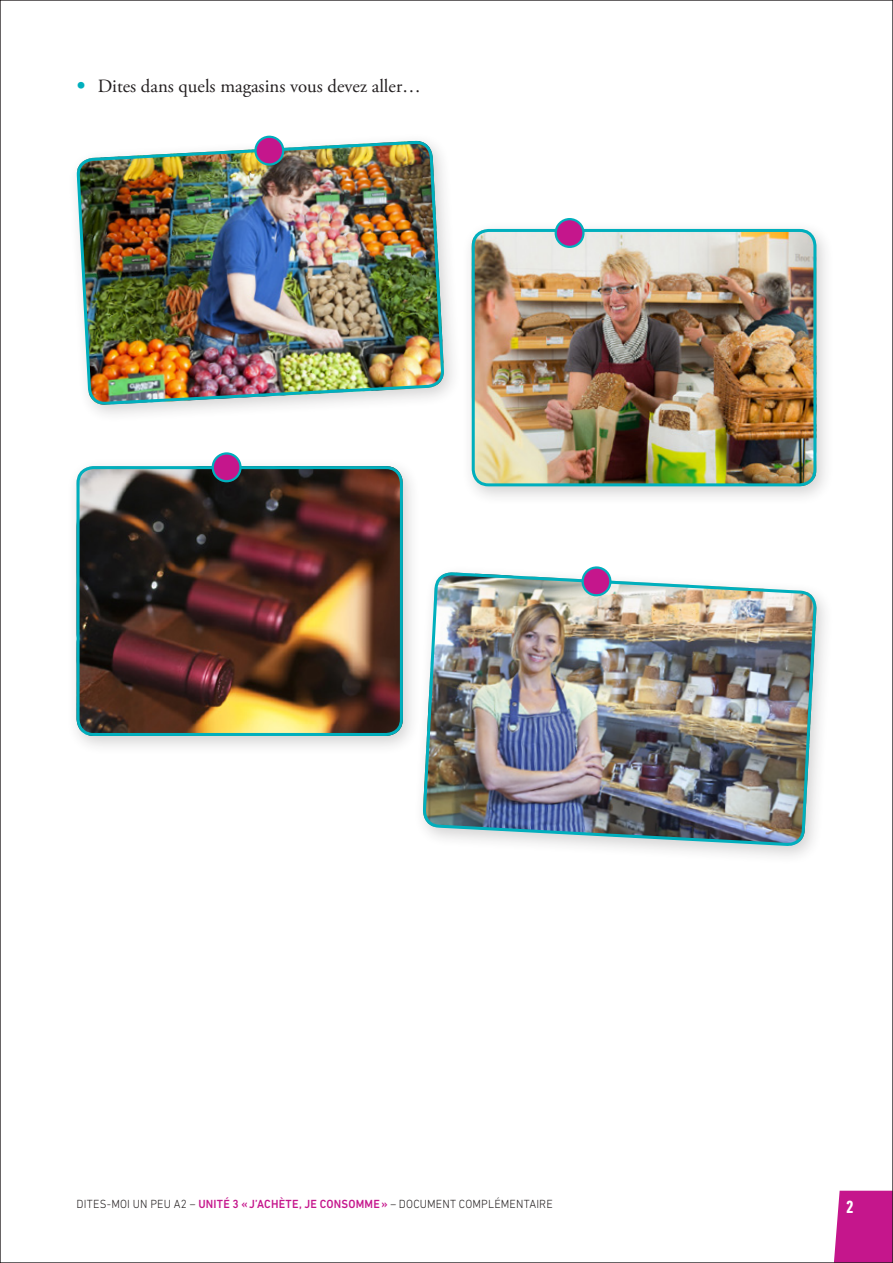
<style>
.page{position:relative;width:893px;height:1263px;background:#fff}
.page>*{position:absolute;margin:0;border:0;box-sizing:border-box;transform-origin:0 0}
.t1{font:18.75px "Adobe Garamond Pro";color:#231f20}
.t2{font:700 condensed 18px "DIN Next LT Pro";color:#fff}
.t3{font:300 12px "DIN Next LT Pro";letter-spacing:.015em;color:#231f20;scale:.95 1}
.s1{font-family:"Eurostile LT Std";font-weight:600;font-size:18px;color:#00afbd}
.s2{font-weight:500;color:#c5168c}
</style>
<div class="page">
<div style="left:834px;top:1191px;width:57px;height:70px;background:#c5168c"></div>
<div style="left:66px;top:132px;width:396px;height:292px;background:#231f20;opacity:.2"></div>
<img style="left:78px;top:132px;width:365px;height:325px">
<svg style="left:255px;top:136px;width:29px;height:29px"></svg>
<div style="left:254px;top:135px;width:31px;height:31px;border:2px solid #00afbd;border-radius:50%"></div>
<div style="left:461px;top:220px;width:373px;height:285px;background:#231f20;opacity:.2"></div>
<img style="left:472px;top:229px;width:344px;height:257px">
<div style="left:472px;top:229px;width:344px;height:257px;border:3px solid #00afbd;border-radius:16px"></div>
<div style="left:556px;top:219px;width:27px;height:28px;background:#c5168c;border-radius:50%"></div>
<div style="left:555px;top:218px;width:30px;height:30px;border:2px solid #00afbd;border-radius:50%"></div>
<div style="left:66px;top:457px;width:355px;height:298px;background:#231f20;opacity:.2"></div>
<img style="left:77px;top:466px;width:326px;height:270px">
<div style="left:77px;top:466px;width:326px;height:270px;border:3px solid #00afbd;border-radius:16px"></div>
<div style="left:213px;top:453px;width:27px;height:28px;background:#c5168c;border-radius:50%"></div>
<div style="left:212px;top:452px;width:30px;height:30px;border:2px solid #00afbd;border-radius:50%"></div>
<div style="left:413px;top:564px;width:421px;height:301px;background:#231f20;opacity:.2"></div>
<img style="left:421px;top:571px;width:397px;height:276px">
<svg style="left:582px;top:567px;width:29px;height:29px"></svg>
<div style="left:581px;top:566px;width:31px;height:31px;border:2px solid #00afbd;border-radius:50%"></div>
<p class="t1" style="left:77px;top:75px;width:346px"><span class="s1">•</span> Dites dans quels magasins vous devez aller…</p>
<p class="t3" style="left:77px;top:1197px;width:503px">DITES-MOI UN PEU A2 – <span class="s2">UNITÉ 3 «J’ACHÈTE, JE CONSOMME»</span> – DOCUMENT COMPLÉMENTAIRE</p>
<p class="t2" style="left:846px;top:1196px;width:9px">2</p>
</div>
